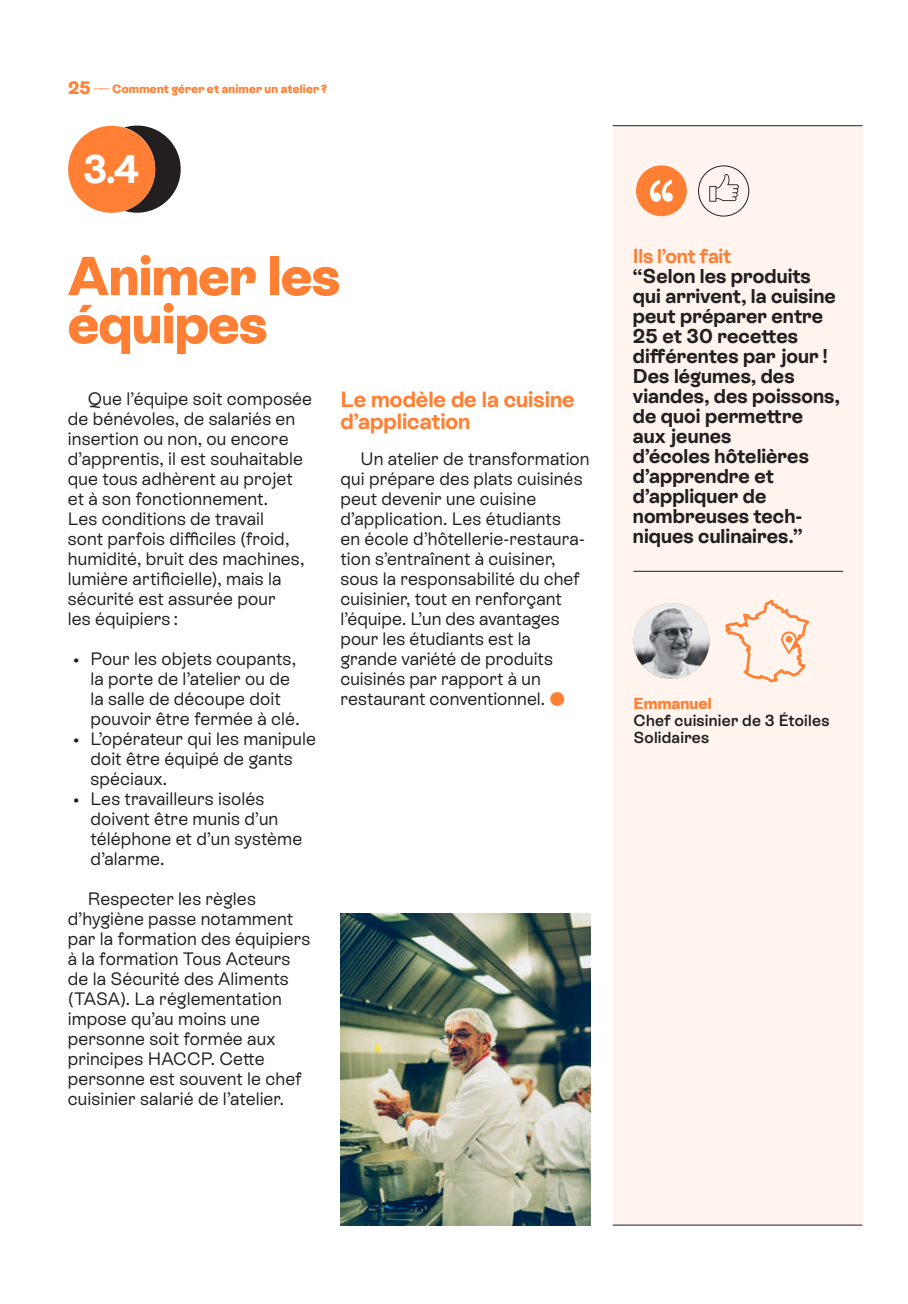
<style>
.page{position:relative;width:908px;height:1304px;background:#fff}
.page>*{position:absolute;margin:0;border:0;box-sizing:border-box;transform-origin:0 0}
.t1{font:800 54.6px/48px "Rebond Grotesque";letter-spacing:-.01em;color:#ff8035}
.t2{font:700 40px "Rebond Grotesque";color:#fff}
.t3{font:700 22px/22px "Rebond Grotesque";color:#ff8035}
.t4{font:700 20px/20px "Rebond Grotesque";letter-spacing:.005em;color:#231f20}
.t5{font:700 20px "Rebond Grotesque";letter-spacing:-.015em;color:#ff8035}
.t6{font:18px/20px "Rebond Grotesque";letter-spacing:.005em;color:#231f20}
.t7{font:600 16px/17px "Rebond Grotesque";letter-spacing:.015em;color:#231f20}
.t8{font:800 16px "Rebond Grotesque";letter-spacing:.01em;color:#ff8035}
.t9{font:800 12px "Rebond Grotesque";letter-spacing:.015em;color:#ff8035}
.s1{font-size:18px}
.s2{font-weight:300}
.s3{color:#ff8035}
</style>
<div class="page">
<div style="left:612px;top:125px;width:250px;height:1100px;background:#fff5ee"></div>
<hr style="left:612px;top:1225px;width:250px;height:1px;background:#231f20">
<hr style="left:612px;top:125px;width:250px;height:1px;background:#231f20">
<div style="left:93px;top:126px;width:88px;height:87px;background:#231f20;border-radius:50%"></div>
<div style="left:68px;top:126px;width:87px;height:87px;background:#ff8035;border-radius:50%"></div>
<hr style="left:633px;top:571px;width:209px;height:1px;background:#231f20">
<div style="left:635px;top:165px;width:51px;height:51px;background:#ff8035;border-radius:50%"></div>
<svg style="left:650px;top:180px;width:22px;height:22px"></svg>
<div style="left:698px;top:166px;width:50px;height:50px;border:1px solid #231f20;border-radius:50%"></div>
<svg style="left:709px;top:174px;width:29px;height:28px"></svg>
<img style="left:340px;top:914px;width:250px;height:311px">
<img style="left:633px;top:603px;width:76px;height:76px;border-radius:38px">
<svg style="left:725px;top:599px;width:83px;height:83px"></svg>
<div style="left:785px;top:636px;width:7px;height:7px;background:#ff8035;border-radius:50%"></div>
<p class="t9" style="left:68px;top:80px;width:261px"><span class="s1">25</span> <span class="s2">——</span> Comment gérer et animer un atelier ?</p>
<h2 class="t2" style="left:83px;top:142px;width:57px">3.4</h2>
<h1 class="t1" style="left:68px;top:249px;width:274px">Animer les équipes</h1>
<p class="t6" style="left:68px;top:388px;width:246px;text-indent:20px">Que l’équipe soit composée de bénévoles, de salariés en insertion ou non, ou encore d’apprentis, il est souhaitable que tous adhèrent au projet et à son fonctionnement.<br>Les conditions de travail<br>sont parfois difficiles (froid, humidité, bruit des machines, lumière artificielle), mais la sécurité est assurée pour<br>les équipiers :</p>
<p class="t6" style="left:90px;top:648px;width:210px;text-indent:-17px">• Pour les objets coupants, la porte de l’atelier ou de la salle de découpe doit pouvoir être fermée à clé.</p>
<p class="t6" style="left:90px;top:728px;width:227px;text-indent:-17px">• L’opérateur qui les manipule doit être équipé de gants spéciaux.</p>
<p class="t6" style="left:90px;top:788px;width:213px;text-indent:-17px">• Les travailleurs isolés doivent être munis d’un téléphone et d’un système d’alarme.</p>
<p class="t6" style="left:68px;top:888px;width:244px;text-indent:20px">Respecter les règles d’hygiène passe notamment par la formation des équipiers à la formation Tous Acteurs de la Sécurité des Aliments (TASA). La réglementation impose qu’au moins une personne soit formée aux principes HACCP. Cette personne est souvent le chef cuisinier salarié de l’atelier.</p>
<p class="t3" style="left:340px;top:387px;width:236px">Le modèle de la cuisine d’application</p>
<p class="t6" style="left:340px;top:448px;width:250px;text-indent:20px">Un atelier de transformation qui prépare des plats cuisinés peut devenir une cuisine d’application. Les étudiants<br>en école d’hôtellerie-restaura&shy;tion s’entraînent à cuisiner, sous la responsabilité du chef cuisinier, tout en renforçant l’équipe. L’un des avantages pour les étudiants est la grande variété de produits cuisinés par rapport à un restaurant conventionnel. <span class="s3">●</span></p>
<p class="t5" style="left:632px;top:242px;width:100px">Ils l’ont fait</p>
<p class="t4" style="left:632px;top:265px;width:208px">“Selon les produits qui arrivent, la cuisine peut préparer entre<br>25 et 30 recettes différentes par jour !<br>Des légumes, des viandes, des poissons, de quoi permettre aux jeunes<br>d’écoles hôtelières d’apprendre et d’appliquer de nombreuses tech&shy;niques culinaires.”</p>
<p class="t8" style="left:633px;top:692px;width:80px">Emmanuel</p>
<p class="t7" style="left:633px;top:711px;width:197px">Chef cuisinier de 3 Étoiles<br>Solidaires</p>
</div>
